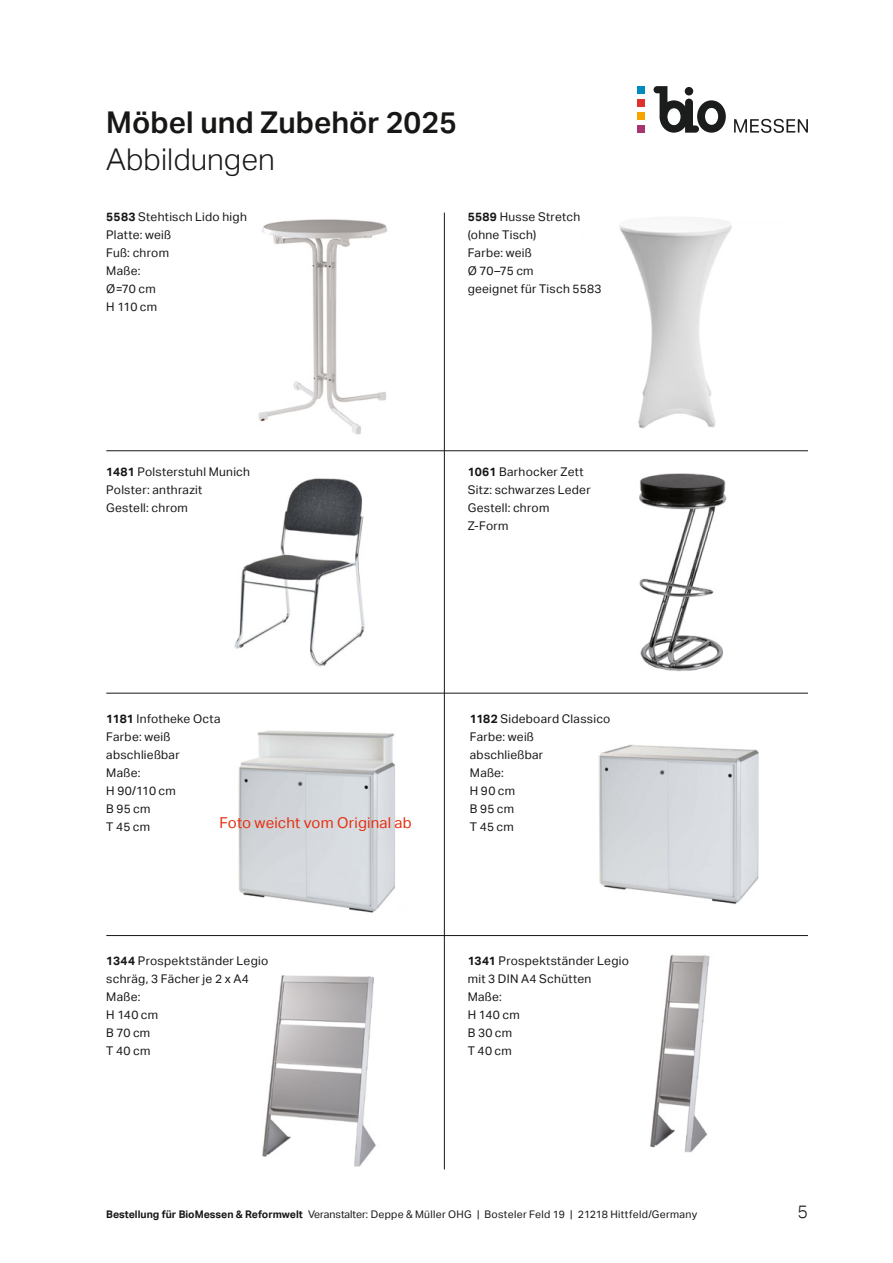
<style>
.page{position:relative;width:893px;height:1263px;background:#fff}
.page>*{position:absolute;margin:0;border:0;box-sizing:border-box;transform-origin:0 0}
.t1{font:600 30px "Aktiv Grotesk";color:#181716}
.t2{font:300 30px "Aktiv Grotesk";color:#181716}
.t3{font:300 18px "Aktiv Grotesk";color:#181716}
.t4{font:15px "Aktiv Grotesk";letter-spacing:.01em;color:#e63011}
.t5{font:12px/18px "Aktiv Grotesk";letter-spacing:.02em;color:#181716}
.t6{font:10.5px "Aktiv Grotesk";letter-spacing:.025em;color:#181716}
.s1{font-weight:700}
</style>
<div class="page">
<img style="left:238px;top:730px;width:157px;height:183px">
<img style="left:598px;top:744px;width:161px;height:160px">
<img style="left:650px;top:954px;width:60px;height:199px">
<img style="left:639px;top:473px;width:88px;height:199px">
<img style="left:258px;top:219px;width:130px;height:216px">
<img style="left:619px;top:217px;width:113px;height:212px">
<img style="left:234px;top:478px;width:131px;height:189px">
<img style="left:262px;top:975px;width:114px;height:192px">
<hr style="left:444px;top:213px;width:1px;height:956px;background:#181716">
<hr style="left:106px;top:450px;width:702px;height:1px;background:#181716">
<hr style="left:106px;top:693px;width:702px;height:1px;background:#181716">
<hr style="left:106px;top:935px;width:702px;height:1px;background:#181716">
<svg style="left:653px;top:86px;width:73px;height:47px"></svg>
<div style="left:685px;top:87px;width:8px;height:8px;background:#1b1c1c;border-radius:50%"></div>
<div style="left:638px;top:86px;width:7px;height:7px;background:#008bbc"></div>
<div style="left:638px;top:112px;width:7px;height:8px;background:#f6a500"></div>
<div style="left:638px;top:99px;width:7px;height:7px;background:#df3030"></div>
<div style="left:638px;top:125px;width:7px;height:8px;background:#a83570"></div>
<svg style="left:734px;top:119px;width:74px;height:14px"></svg>
<h1 class="t1" style="left:106px;top:105px;width:352px">Möbel und Zubehör 2025</h1>
<h1 class="t2" style="left:106px;top:142px;width:170px">Abbildungen</h1>
<p class="t5" style="left:106px;top:208px;width:142px"><span class="s1">5583</span> Stehtisch Lido high<br>Platte: weiß<br>Fuß: chrom<br>Maße:<br>Ø=70 cm<br>H 110 cm</p>
<p class="t5" style="left:468px;top:208px;width:135px"><span class="s1">5589</span> Husse Stretch (ohne Tisch)<br>Farbe: weiß<br>Ø 70–75 cm<br>geeignet für Tisch 5583</p>
<p class="t5" style="left:106px;top:463px;width:145px"><span class="s1">1481</span> Polsterstuhl Munich<br>Polster: anthrazit<br>Gestell: chrom</p>
<p class="t5" style="left:468px;top:463px;width:125px"><span class="s1">1061</span> Barhocker Zett<br>Sitz: schwarzes Leder<br>Gestell: chrom<br>Z-Form</p>
<p class="t5" style="left:106px;top:710px;width:116px"><span class="s1">1181</span> Infotheke Octa<br>Farbe: weiß abschließbar<br>Maße:<br>H 90/110 cm<br>B 95 cm<br>T 45 cm</p>
<p class="t5" style="left:470px;top:710px;width:142px"><span class="s1">1182</span> Sideboard Classico<br>Farbe: weiß<br>abschließbar<br>Maße:<br>H 90 cm<br>B 95 cm<br>T 45 cm</p>
<p class="t4" style="left:219px;top:814px;width:194px">Foto weicht vom Original ab</p>
<p class="t5" style="left:106px;top:952px;width:163px"><span class="s1">1344</span> Prospektständer Legio schräg, 3 Fächer je 2 x A4<br>Maße:<br>H 140 cm<br>B 70 cm<br>T 40 cm</p>
<p class="t5" style="left:468px;top:952px;width:163px"><span class="s1">1341</span> Prospektständer Legio mit 3 DIN A4 Schütten<br>Maße:<br>H 140 cm<br>B 30 cm<br>T 40 cm</p>
<p class="t6" style="left:106px;top:1208px;width:592px"><span class="s1">Bestellung für BioMessen &amp; Reformwelt</span> Veranstalter: Deppe &amp; Müller OHG | Bosteler Feld 19 | 21218 Hittfeld/Germany</p>
<h2 class="t3" style="left:797px;top:1201px;width:12px">5</h2>
</div>
